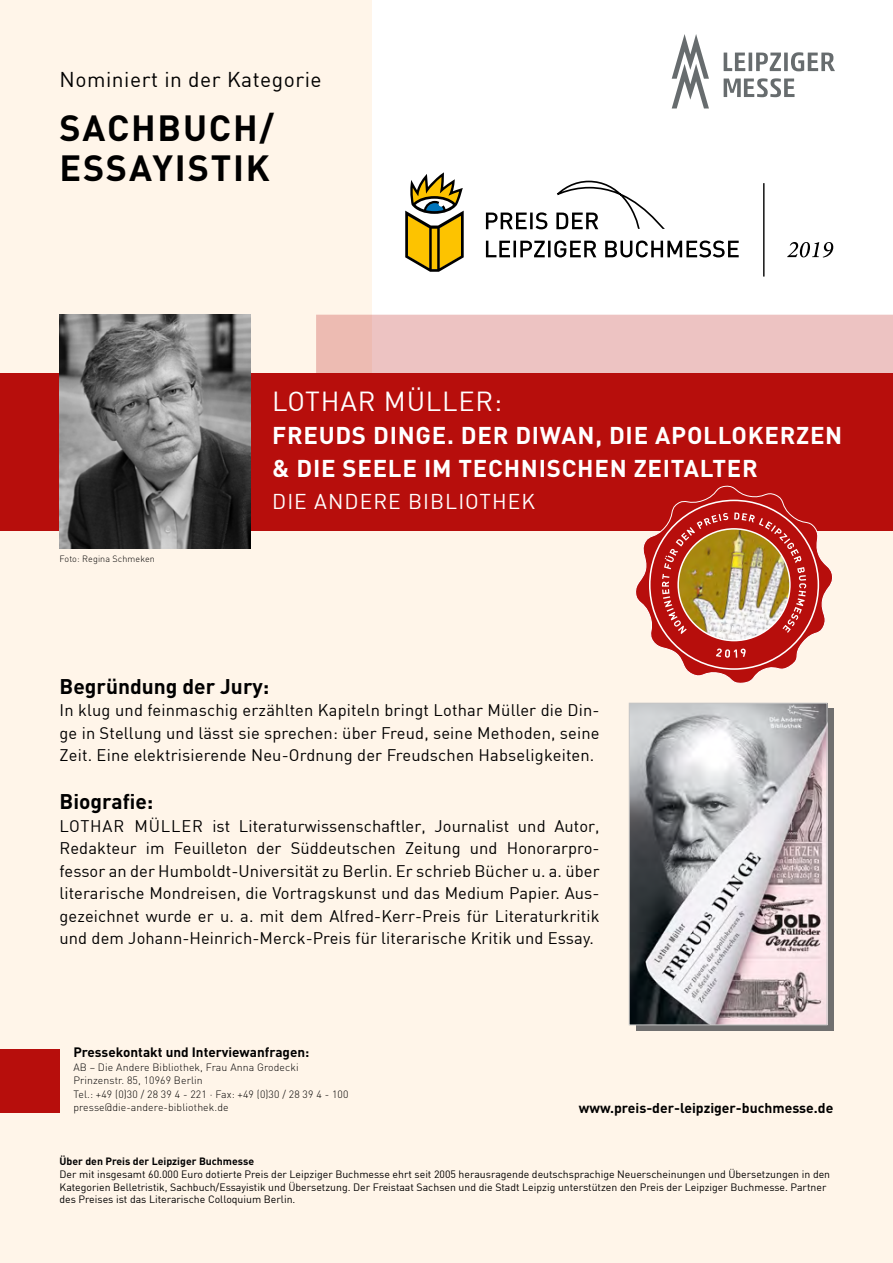
<style>
.page{position:relative;width:893px;height:1263px;background:#fff}
.page>*{position:absolute;margin:0;border:0;box-sizing:border-box;transform-origin:0 0}
.t1{font:700 36px/39.6px "DIN";letter-spacing:.05em;color:#000}
.t2{font:27px "DIN";letter-spacing:.03em;color:#fff}
.t3{font:700 24px/33px "DIN";letter-spacing:.03em;color:#fff}
.t4{font:700 21px "DIN";color:#000}
.t5{font:21px "DIN";letter-spacing:.025em;color:#000}
.t6{font:21px "DIN";letter-spacing:.05em;color:#fff}
.t7{font:16.5px/22.5px "DIN";letter-spacing:.005em;color:#000;text-align:justify}
.t8{font:700 13.95px "DIN";color:#000}
.t9{font:700 13.5px "DIN";color:#000}
.t10{font:10.5px/12.6px "DIN";color:#000}
.t11{font:300 10.5px/13.5px "DIN";letter-spacing:.01em;color:#000}
.t12{font:700 10.5px "DIN";color:#000}
.t13{font:300 9px "DIN";letter-spacing:.01em;color:#000}
</style>
<div class="page">
<div style="left:0;top:0;width:371px;height:383px;background:#fff5e9"></div>
<div style="left:0;top:374px;width:893px;height:889px;background:#fff5e9"></div>
<div style="left:0;top:373px;width:893px;height:158px;background:#b70e0c"></div>
<svg style="left:316px;top:315px;width:577px;height:58px;background:#edc2c0"></svg>
<div style="left:0;top:1049px;width:60px;height:64px;background:#b70e0c"></div>
<svg style="left:636px;top:709px;width:197px;height:322px;background:#7c7b7b"></svg>
<img style="left:631px;top:705px;width:194px;height:318px">
<div style="left:629px;top:703px;width:198px;height:322px;border:1px solid #c6c6c6"></div>
<img style="left:60px;top:315px;width:191px;height:234px">
<svg style="left:486px;top:240px;width:253px;height:17px"></svg>
<svg style="left:486px;top:180px;width:179px;height:49px"></svg>
<hr style="left:763px;top:183px;width:1px;height:94px;background:#000">
<svg style="left:405px;top:172px;width:59px;height:100px"></svg>
<svg style="left:787px;top:242px;width:46px;height:15px"></svg>
<svg style="left:724px;top:78px;width:70px;height:19px"></svg>
<svg style="left:724px;top:52px;width:111px;height:19px"></svg>
<svg style="left:672px;top:34px;width:37px;height:74px"></svg>
<svg style="left:635px;top:486px;width:198px;height:197px"></svg>
<p class="t5" style="left:60px;top:66px;width:264px">Nominiert in der Kategorie</p>
<h1 class="t1" style="left:60px;top:107px;width:216px">SACHBUCH/<br>ESSAYISTIK</h1>
<p class="t13" style="left:60px;top:553px;width:97px">Foto: Regina Schmeken</p>
<h2 class="t2" style="left:272px;top:385px;width:231px">LOTHAR MÜLLER:</h2>
<h3 class="t3" style="left:272px;top:418px;width:572px">FREUDS DINGE. DER DIWAN, DIE APOLLOKERZEN &amp; DIE SEELE i M TECHNISCHEN ZEITALTER</h3>
<p class="t6" style="left:272px;top:488px;width:250px">DIE ANDERE BIBLIOTHEK</p>
<p class="t4" style="left:60px;top:672px;width:211px">Begründung der Jury:</p>
<p class="t7" style="left:60px;top:699px;width:542px">I n klug und feinmaschig erzählten Kapiteln bringt Lothar Müller die Din&shy;ge in Stellung und lässt sie sprechen: über Freud, seine Methoden, seine Zeit. Eine elektrisierende Neu-Ordnung der Freudschen Habseligkeiten.</p>
<p class="t4" style="left:60px;top:788px;width:95px">Biografie:</p>
<p class="t7" style="left:60px;top:814px;width:542px">LOTHAR MÜLLE R ist Literaturwissenschaftler, Journalist und Autor, Redakteur im Feuilleton der Süddeutschen Zeitung und Honorarpro&shy;fessor an der Humboldt-Universität zu Berlin. Er schrieb Bücher u. a. über literarische Mondreisen, die Vortragskunst und das Medium Papier. Aus&shy;gezeichnet wurde er u. a. mit dem Alfred-Kerr-Preis für Literaturkritik und dem Johann-Heinrich-Merck-Preis für literarische Kritik und Essay.</p>
<p class="t9" style="left:73px;top:1043px;width:238px">Pressekontakt und Interviewanfragen:</p>
<p class="t11" style="left:73px;top:1060px;width:277px">AB – Die Andere Bibliothek, Frau Anna Grodecki Prinzenstr. 85, 10969 Berlin<br>Tel.: +49 (0)30 / 28 39 4 - 221 · Fax: +49 (0)30 / 28 39 4 - 100 presse@die-andere-bibliothek.de</p>
<p class="t8" style="left:579px;top:1099px;width:256px">www.preis-der-leipziger-buchmesse.de</p>
<p class="t12" style="left:60px;top:1155px;width:196px">Über den Preis der Leipziger Buchmesse</p>
<p class="t10" style="left:60px;top:1168px;width:772px">Der mit insgesamt 60.000 Euro dotierte Preis der Leipziger Buchmesse ehrt seit 2005 herausragende deutschsprachige Neuerscheinungen und Übersetzungen in den<br>Kategorien Belletristik, Sachbuch/Essayistik und Übersetzung. Der Freistaat Sachsen und die Stadt Leipzig unterstützen den Preis der Leipziger Buchmesse. Partner des Preises ist das Literarische Colloquium Berlin.</p>
</div>
